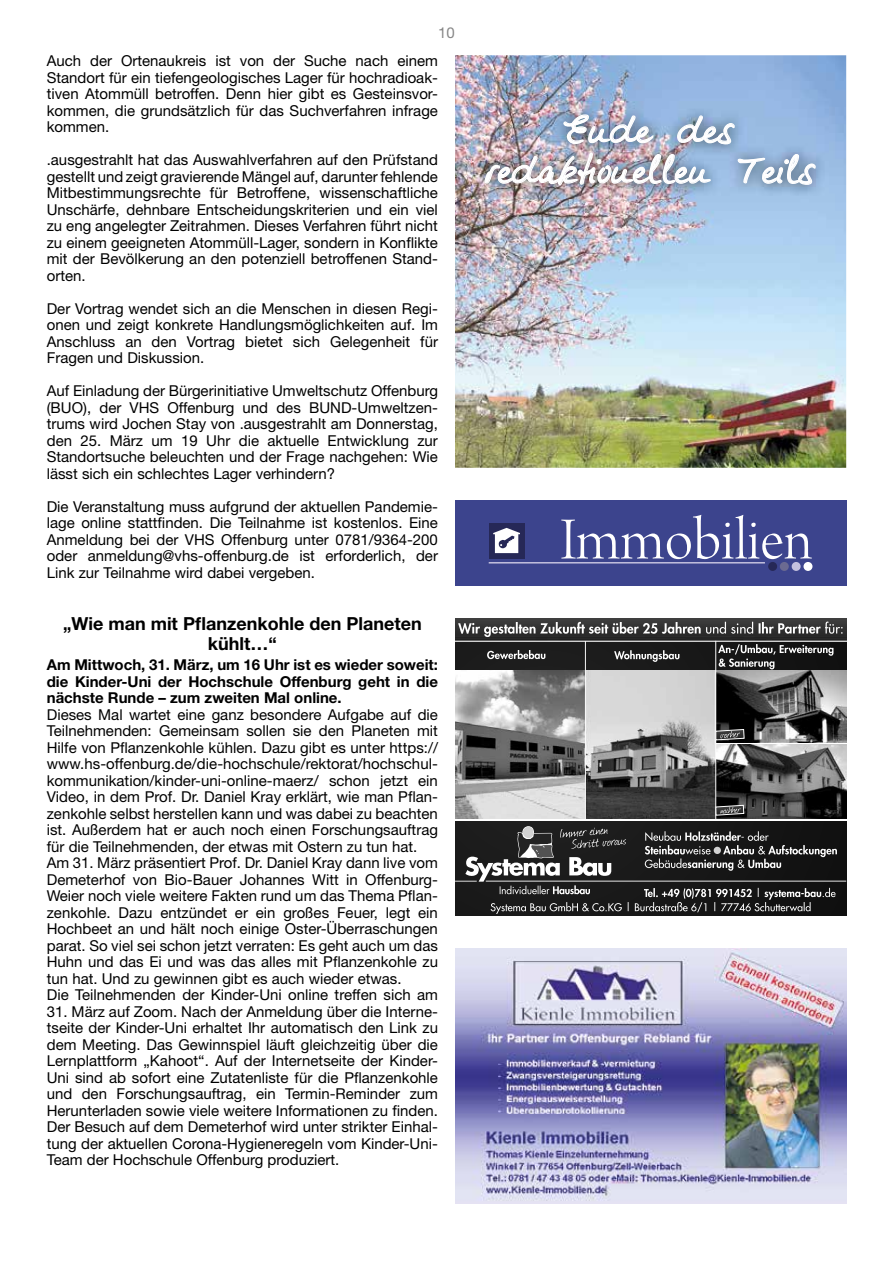
<style>
.page{position:relative;width:893px;height:1263px;background:#fff}
.page>*{position:absolute;margin:0;border:0;box-sizing:border-box;transform-origin:0 0}
.t1{font:63px "Arno Pro Light Display";color:#fff}
.t2{font:37.5px/40.5px "Emily";color:#fff;text-align:center}
.t3{font:700 18px/19.5px "Helvetica Neue LT Std";color:#000;text-align:center}
.t4{font:15px/16.5px "Helvetica Neue LT Std";color:#000;text-align:justify}
.t5{font:700 15px/16.5px "Helvetica Neue LT Std";color:#000;text-align:justify}
.t6{font:15px "Helvetica Neue LT Std";color:#878787}
</style>
<div class="page">
<img style="left:455px;top:948px;width:391px;height:255px">
<svg style="left:455px;top:642px;width:391px;height:274px;background:#292929"></svg>
<img style="left:455px;top:618px;width:391px;height:24px">
<svg style="left:458px;top:621px;width:385px;height:16px;background:#616161"></svg>
<svg style="left:455px;top:826px;width:391px;height:88px;background:#3a3a3a"></svg>
<img style="left:716px;top:744px;width:130px;height:75px">
<img style="left:716px;top:670px;width:130px;height:73px">
<img style="left:455px;top:670px;width:130px;height:149px">
<img style="left:586px;top:670px;width:129px;height:149px">
<svg style="left:487px;top:644px;width:346px;height:25px;background:#323232"></svg>
<hr style="left:585px;top:641px;width:1px;height:178px;background:#fff">
<hr style="left:715px;top:641px;width:1px;height:178px;background:#fff">
<svg style="left:715px;top:729px;width:30px;height:12px"></svg>
<hr style="left:716px;top:743px;width:130px;height:1px;background:#fff">
<svg style="left:715px;top:804px;width:30px;height:12px"></svg>
<hr style="left:455px;top:819px;width:391px;height:1px;background:#fff">
<div style="left:455px;top:500px;width:391px;height:85px;background:#3c448d"></div>
<div style="left:803px;top:562px;width:9px;height:9px;background:#fff;border-radius:50%"></div>
<div style="left:792px;top:562px;width:9px;height:9px;background:#c4c1de;border-radius:50%"></div>
<div style="left:780px;top:562px;width:9px;height:9px;background:#6b6a91;border-radius:50%"></div>
<div style="left:768px;top:562px;width:9px;height:9px;background:#262857;border-radius:50%"></div>
<hr style="left:489px;top:562px;width:276px;height:1px;background:#c4c1de">
<div style="left:489px;top:523px;width:36px;height:35px;background:#262857"></div>
<svg style="left:493px;top:528px;width:27px;height:25px"></svg>
<img style="left:455px;top:55px;width:391px;height:413px">
<img style="left:471px;top:101px;width:358px;height:97px">
<img style="left:484px;top:114px;width:332px;height:171px">
<p class="t6" style="left:438px;top:24px;width:18px">10</p>
<p class="t4" style="left:47px;top:52px;width:393px">Auch der Ortenaukreis ist von der Suche nach einem Standort für ein tiefengeologisches Lager für hochradioak&shy;tiven Atommüll betroffen. Denn hier gibt es Gesteinsvor&shy;kommen, die grundsätzlich für das Suchverfahren infrage kommen.</p>
<p class="t4" style="left:47px;top:151px;width:393px">.ausgestrahlt hat das Auswahlverfahren auf den Prüfstand gestellt und zeigt gravierende Mängel auf, darunter fehlende Mitbestimmungsrechte für Betroffene, wissenschaftliche Unschärfe, dehnbare Entscheidungskriterien und ein viel zu eng angelegter Zeitrahmen. Dieses Verfahren führt nicht zu einem geeigneten Atommüll-Lager, sondern in Konflikte mit der Bevölkerung an den potenziell betroffenen Stand&shy;orten.</p>
<p class="t4" style="left:47px;top:300px;width:393px">Der Vortrag wendet sich an die Menschen in diesen Regi&shy;onen und zeigt konkrete Handlungsmöglichkeiten auf. Im Anschluss an den Vortrag bietet sich Gelegenheit für Fragen und Diskussion.</p>
<p class="t4" style="left:47px;top:382px;width:393px">Auf Einladung der Bürgerinitiative Umweltschutz Offenburg (BUO), der VHS Offenburg und des BUND-Umweltzen&shy;trums wird Jochen Stay von .ausgestrahlt am Donnerstag, den 25. März um 19 Uhr die aktuelle Entwicklung zur Standortsuche beleuchten und der Frage nachgehen: Wie lässt sich ein schlechtes Lager verhindern?</p>
<p class="t4" style="left:47px;top:498px;width:393px">Die Veranstaltung muss aufgrund der aktuellen Pandemie&shy;lage online stattfinden. Die Teilnahme ist kostenlos. Eine Anmeldung bei der VHS Offenburg unter 0781/9364-200 oder anmeldung@vhs-offenburg.de ist erforderlich, der Link zur Teilnahme wird dabei vergeben.</p>
<p class="t3" style="left:63px;top:613px;width:360px">„Wie man mit Pflanzenkohle den Planeten kühlt…“</p>
<p class="t5" style="left:47px;top:656px;width:393px">Am Mittwoch, 31. März, um 16 Uhr ist es wieder soweit: die Kinder-Uni der Hochschule Offenburg geht in die nächste Runde – zum zweiten Mal online.</p>
<p class="t4" style="left:47px;top:706px;width:393px;text-align:left">Dieses Mal wartet eine ganz besondere Aufgabe auf die Teilnehmenden: Gemeinsam sollen sie den Planeten mit Hilfe von Pflanzenkohle kühlen. Dazu gibt es unter https:// www.hs-offenburg.de/die-hochschule/rektorat/hochschul&shy;kommunikation/kinder-uni-online-maerz/ schon jetzt ein Video, in dem Prof. Dr. Daniel Kray erklärt, wie man Pflan&shy;zenkohle selbst herstellen kann und was dabei zu beachten ist. Außerdem hat er auch noch einen Forschungsauftrag für die Teilnehmenden, der etwas mit Ostern zu tun hat.<br>Am 31. März präsentiert Prof. Dr. Daniel Kray dann live vom Demeterhof von Bio-Bauer Johannes Witt in Offenburg-Weier noch viele weitere Fakten rund um das Thema Pflan&shy;zenkohle. Dazu entzündet er ein großes Feuer, legt ein Hochbeet an und hält noch einige Oster-Überraschungen parat. So viel sei schon jetzt verraten: Es geht auch um das Huhn und das Ei und was das alles mit Pflanzenkohle zu tun hat. Und zu gewinnen gibt es auch wieder etwas.<br>Die Teilnehmenden der Kinder-Uni online treffen sich am</p>
<p class="t4" style="left:47px;top:1003px;width:393px">31. März auf Zoom. Nach der Anmeldung über die Interne&shy;tseite der Kinder-Uni erhaltet Ihr automatisch den Link zu dem Meeting. Das Gewinnspiel läuft gleichzeitig über die Lernplattform „Kahoot“. Auf der Internetseite der Kinder-Uni sind ab sofort eine Zutatenliste für die Pflanzenkohle und den Forschungsauftrag, ein Termin-Reminder zum Herunterladen sowie viele weitere Informationen zu finden.<br>Der Besuch auf dem Demeterhof wird unter strikter Einhal&shy;tung der aktuellen Corona-Hygieneregeln vom Kinder-Uni-Team der Hochschule Offenburg produziert.</p>
<h2 class="t2" style="left:484px;top:110px;width:334px">Ende des redaktionellen Teils</h2>
<h1 class="t1" style="left:560px;top:505px;width:254px">Immobilien</h1>
</div>
